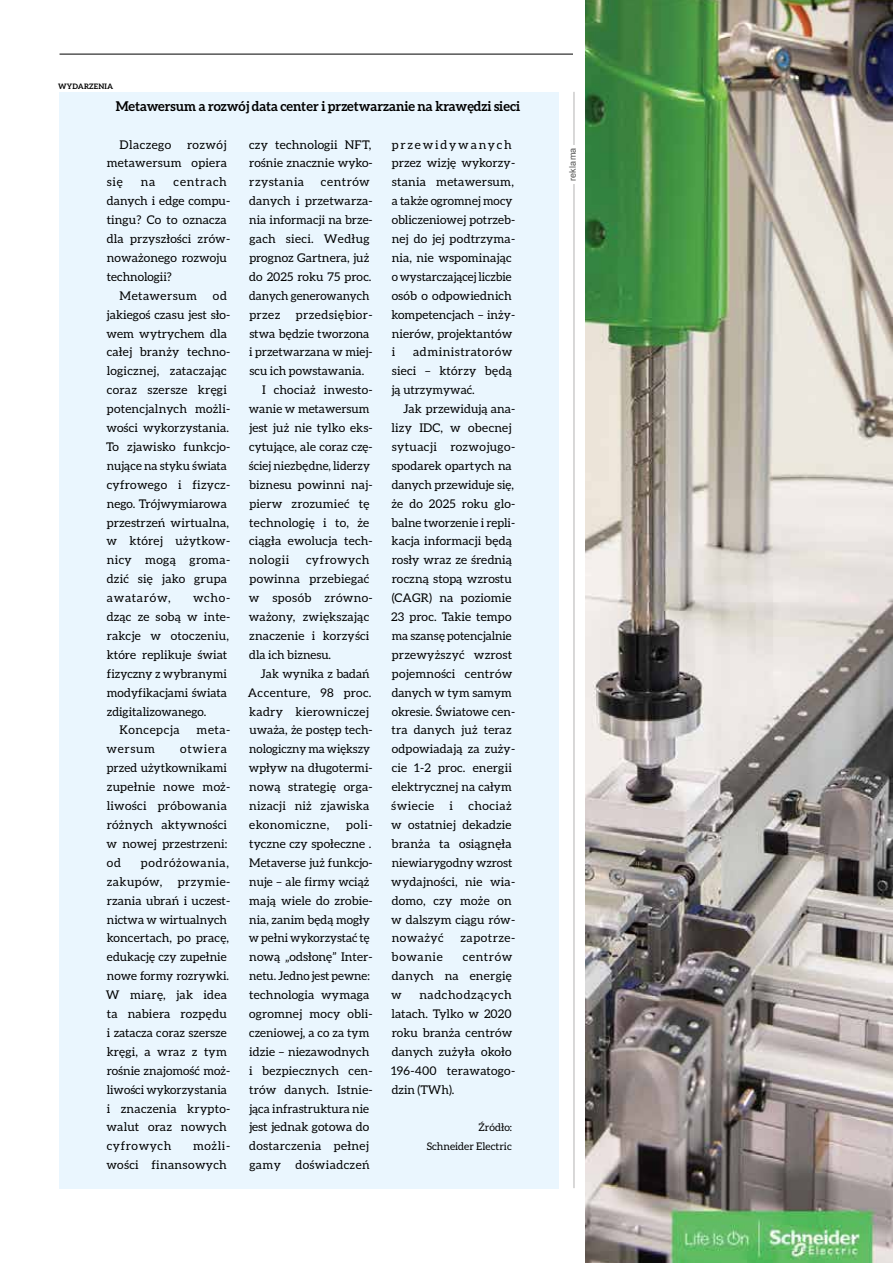
<style>
.page{position:relative;width:893px;height:1263px;background:#fff}
.page>*{position:absolute;margin:0;border:0;box-sizing:border-box;transform-origin:0 0}
.t1{font:700 13.5px "Aleo";color:#000}
.t2{font:12px/18.9px "Aleo";letter-spacing:.005em;color:#000}
.t3{font:12px "Aleo";letter-spacing:.035em;color:#000}
.t4{font:12px/18.9px "Aleo";letter-spacing:.045em;color:#000}
.t5{font:12px/18.9px "Aleo";letter-spacing:.025em;color:#000;text-align:right}
.t6{font:12px "Aleo";letter-spacing:.06em;color:#000}
.t7{font:10.5px/18.9px "Aleo";color:#000;text-align:right}
.t8{font:9px "Arial";letter-spacing:.02em;color:#575756}
.t9{font:700 7.5px "Aleo";letter-spacing:.02em;color:#000}
</style>
<div class="page">
<div style="left:60px;top:92px;width:499px;height:1096px;background:#eaf6fe"></div>
<hr style="left:60px;top:54px;width:600px;height:1px;background:#000">
<div style="left:573px;top:0;width:320px;height:1263px;background:#fff"></div>
<hr style="left:574px;top:92px;width:1px;height:1096px;background:#b3b2b2">
<div style="left:569px;top:145px;width:10px;height:39px;background:#fff"></div>
<img style="left:585px;top:0;width:308px;height:1263px">
<p class="t9" style="left:58px;top:82px;width:56px">WYDARZENIA</p>
<p class="t1" style="left:116px;top:98px;width:406px">Metawersum a rozwój data center i przetwarzanie na krawędzi sieci</p>
<p class="t3" style="left:120px;top:137px;width:53px">Dlaczego</p>
<p class="t2" style="left:107px;top:135px;width:122px;text-align:justify;text-indent:80px">rozwój metawersum opiera się</p>
<p class="t2" style="left:141px;top:172px;width:16px">na</p>
<p class="t6" style="left:173px;top:175px;width:55px">centrach</p>
<p class="t2" style="left:107px;top:191px;width:125px">danych i edge compu-</p>
<p class="t2" style="left:107px;top:210px;width:122px">tingu? Co to oznacza</p>
<p class="t2" style="left:107px;top:229px;width:125px">dla przyszłości zrów-</p>
<p class="t2" style="left:107px;top:248px;width:122px">noważonego rozwoju</p>
<p class="t2" style="left:107px;top:267px;width:67px">technologii?</p>
<p class="t3" style="left:120px;top:289px;width:79px">Metawersum</p>
<p class="t2" style="left:106px;top:286px;width:126px;text-indent:107px">od jakiegoś czasu jest sło&shy;wem wytrychem dla całej branży techno&shy;logicznej, zataczając coraz szersze kręgi potencjalnych możli&shy;wości wykorzystania.<br>To zjawisko funkcjo&shy;nujące na styku świata cyfrowego i fizycz&shy;nego. Trójwymiarowa przestrzeń wirtualna, w której użytkow&shy;nicy mogą groma&shy;dzić się jako grupa awatarów,</p>
<p class="t2" style="left:193px;top:588px;width:39px">wcho-</p>
<p class="t2" style="left:107px;top:607px;width:125px">dząc ze sobą w inte-</p>
<p class="t2" style="left:107px;top:626px;width:124px">rakcje w otoczeniu,</p>
<p class="t2" style="left:107px;top:645px;width:122px">które replikuje świat</p>
<p class="t2" style="left:107px;top:664px;width:122px">fizyczny z wybranymi</p>
<p class="t2" style="left:107px;top:683px;width:122px">modyfikacjami świata</p>
<p class="t2" style="left:107px;top:702px;width:101px">zdigitalizowanego.</p>
<p class="t3" style="left:120px;top:723px;width:62px">Koncepcja</p>
<p class="t2" style="left:197px;top:721px;width:35px">meta-</p>
<p class="t2" style="left:106px;top:739px;width:50px">wersum</p>
<p class="t2" style="left:106px;top:739px;width:125px;text-indent:74px">otwiera przed użytkownikami zupełnie nowe moż&shy;liwości próbowania różnych aktywności w nowej przestrzeni: od</p>
<p class="t4" style="left:107px;top:853px;width:124px;text-indent:34px">podróżowania, zakupów,</p>
<p class="t2" style="left:106px;top:872px;width:126px;text-indent:72px">przymie&shy;rzania ubrań i uczest&shy;nictwa w wirtualnych koncertach, po pracę, edukację czy zupełnie nowe formy rozrywki.<br>W miarę, jak idea ta nabiera rozpędu i zatacza coraz szersze kręgi, a wraz z tym rośnie znajomość moż&shy;liwości wykorzystania i znaczenia krypto&shy;walut oraz nowych cyfrowych</p>
<p class="t5" style="left:106px;top:1136px;width:125px">możli-<br>wości finansowych</p>
<p class="t2" style="left:249px;top:135px;width:125px;text-align:justify">czy technologii NFT, rośnie znacznie wyko&shy;rzystania</p>
<p class="t2" style="left:249px;top:172px;width:125px;text-indent:72px">centrów danych i przetwarza&shy;nia informacji na brze&shy;gach sieci. Według prognoz Gartnera, już do 2025 roku 75 proc. danych generowanych przez</p>
<p class="t3" style="left:296px;top:308px;width:78px">przedsiębior-</p>
<p class="t2" style="left:249px;top:324px;width:122px">stwa będzie tworzona</p>
<p class="t2" style="left:249px;top:343px;width:125px">i przetwarzana w miej-</p>
<p class="t2" style="left:249px;top:361px;width:116px">scu ich powstawania.</p>
<p class="t2" style="left:262px;top:380px;width:112px">I chociaż inwesto-</p>
<p class="t2" style="left:249px;top:399px;width:122px">wanie w metawersum</p>
<p class="t2" style="left:249px;top:418px;width:125px">jest już nie tylko eks-</p>
<p class="t2" style="left:249px;top:437px;width:125px">cytujące, ale coraz czę-</p>
<p class="t2" style="left:249px;top:456px;width:123px">ściej niezbędne, liderzy</p>
<p class="t2" style="left:249px;top:475px;width:125px">biznesu powinni naj-</p>
<p class="t2" style="left:249px;top:494px;width:122px">pierw zrozumieć tę</p>
<p class="t2" style="left:249px;top:513px;width:121px">technologię i to, że</p>
<p class="t2" style="left:249px;top:532px;width:125px">ciągła ewolucja tech-</p>
<p class="t3" style="left:249px;top:553px;width:42px">nologii</p>
<p class="t2" style="left:249px;top:550px;width:125px;text-indent:57px">cyfrowych powinna przebiegać w sposób zrówno&shy;ważony, zwiększając znaczenie i korzyści dla ich biznesu.</p>
<p class="t2" style="left:248px;top:664px;width:126px;text-indent:13px">Jak wynika z badań<br>Accenture, 98 proc. kadry kierowniczej uważa, że postęp tech&shy;nologiczny ma większy wpływ na długotermi&shy;nową strategię orga&shy;nizacji niż zjawiska ekonomiczne,</p>
<p class="t2" style="left:249px;top:815px;width:125px;text-indent:97px">poli&shy;tyczne czy społeczne .<br>Metaverse już funkcjo&shy;nuje – ale firmy wciąż mają wiele do zrobie&shy;nia, zanim będą mogły w pełni wykorzystać tę nową „odsłonę” Inter&shy;netu. Jedno jest pewne: technologia wymaga ogromnej mocy obli&shy;czeniowej, a co za tym idzie – niezawodnych i bezpiecznych cen&shy;trów danych. Istnie&shy;jąca infrastruktura nie jest jednak gotowa do dostarczenia pełnej gamy doświadczeń</p>
<p class="t2" style="left:392px;top:135px;width:125px">przewidywanych przez wizję wykorzy&shy;stania metawersum, a także ogromnej mocy obliczeniowej potrzeb&shy;nej do jej podtrzyma&shy;nia, nie wspominając o wystarczającej liczbie osób o odpowiednich kompetencjach – inży&shy;nierów, projektantów i</p>
<p class="t2" style="left:392px;top:343px;width:122px;text-align:justify;text-indent:21px">administratorów sieci – którzy będą ją utrzymywać.</p>
<p class="t2" style="left:391px;top:399px;width:125px;text-indent:12px">Jak przewidują ana&shy;lizy IDC, w obecnej sytuacji rozwojugo&shy;spodarek opartych na danych przewiduje się, że do 2025 roku glo&shy;balne tworzenie i repli&shy;kacja informacji będą rosły wraz ze średnią roczną stopą wzrostu (CAGR) na poziomie<br>23 proc. Takie tempo ma szansę potencjalnie przewyższyć wzrost pojemności centrów danych w tym samym okresie. Światowe cen&shy;tra danych już teraz odpowiadają za zuży&shy;cie 1-2 proc. energii elektrycznej na całym świecie</p>
<p class="t2" style="left:391px;top:796px;width:125px;text-indent:77px">chociaż w ostatniej dekadzie branża ta osiągnęła niewiarygodny wzrost wydajności, nie wia&shy;domo, czy może on w dalszym ciągu rów&shy;noważyć</p>
<p class="t2" style="left:450px;top:796px;width:5px">i</p>
<p class="t3" style="left:460px;top:931px;width:56px">zapotrze-</p>
<p class="t4" style="left:392px;top:947px;width:53px">bowanie</p>
<p class="t2" style="left:391px;top:947px;width:123px;text-align:justify;text-indent:71px">centrów danych na energię w</p>
<p class="t2" style="left:391px;top:985px;width:126px;text-indent:28px">nadchodzących latach. Tylko w 2020 roku branża centrów danych zużyła około<br>196-400 terawatogo&shy;dzin (TWh).</p>
<p class="t7" style="left:427px;top:1118px;width:87px">Źródło:<br>Schneider Electric</p>
<p class="t8" style="left:567px;top:181px;width:35px;rotate:-90deg">reklama</p>
</div>
